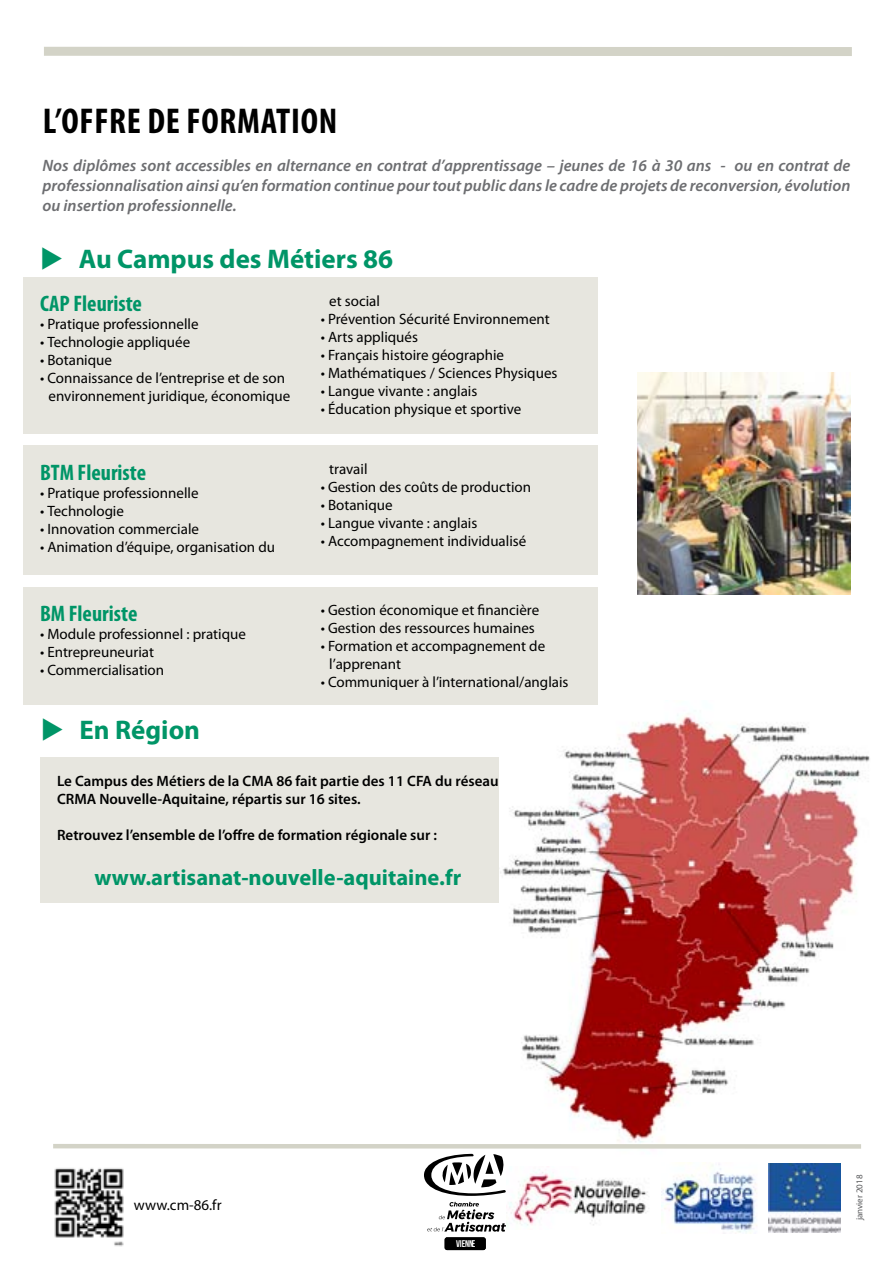
<style>
.page{position:relative;width:893px;height:1263px;background:#fff}
.page>*{position:absolute;margin:0;border:0;box-sizing:border-box;transform-origin:0 0}
.t1{font:700 condensed 36px "Myriad Pro";letter-spacing:.02em;color:#000}
.t2{font:700 27px "Myriad Pro";color:#009567}
.t3{font:700 22.5px "Myriad Pro";color:#009567}
.t4{font:700 condensed 22.5px "Myriad Pro";color:#009567}
.t5{font:italic 600 16.5px/19.8px "Myriad Pro";color:#6d6e71;text-align:justify}
.t6{font:15px/18px "Myriad Pro";color:#000;text-align:center}
.t7{font:600 15px/18px "Myriad Pro";color:#000}
.t8{font:700 9.75px "Bebas Neue";color:#fff}
.t9{font:9px "Myriad Pro";color:#58595b}
</style>
<div class="page">
<div style="left:40px;top:757px;width:476px;height:146px;background:#e7e6df"></div>
<img style="left:499px;top:700px;width:371px;height:478px">
<div style="left:44px;top:47px;width:808px;height:9px;background:#d3d3c7"></div>
<div style="left:53px;top:1144px;width:808px;height:5px;background:#d3d3c7"></div>
<img style="left:54px;top:1168px;width:70px;height:79px">
<img style="left:661px;top:1163px;width:100px;height:70px">
<img style="left:506px;top:1166px;width:148px;height:60px">
<img style="left:769px;top:1164px;width:72px;height:68px">
<div style="left:23px;top:277px;width:574px;height:157px;background:#e7e6df"></div>
<div style="left:23px;top:446px;width:574px;height:129px;background:#e7e6df"></div>
<div style="left:23px;top:587px;width:574px;height:117px;background:#e7e6df"></div>
<img style="left:638px;top:373px;width:212px;height:221px">
<div style="left:445px;top:1237px;width:41px;height:13px;background:#000;border-radius:2px"></div>
<svg style="left:427px;top:1202px;width:79px;height:29px"></svg>
<svg style="left:424px;top:1154px;width:82px;height:42px"></svg>
<h1 class="t1" style="left:43px;top:99px;width:53px">L’offre</h1>
<h1 class="t1" style="left:148px;top:99px;width:191px">de formation</h1>
<p class="t5" style="left:43px;top:155px;width:809px">Nos diplômes sont accessibles en alternance en contrat d’apprentissage – jeunes de 16 à 30 ans - ou en contrat de professionnalisation ainsi qu’en formation continue pour tout public dans le cadre de projets de reconversion, évolution ou insertion professionnelle.</p>
<h2 class="t2" style="left:79px;top:242px;width:316px">Au Campus des Métiers 86</h2>
<h3 class="t4" style="left:40px;top:290px;width:104px">CAP Fleuriste</h3>
<p class="t6" style="left:40px;top:315px;width:160px">• Pratique professionnelle</p>
<p class="t6" style="left:40px;top:333px;width:152px">• Technologie appliquée</p>
<p class="t6" style="left:40px;top:351px;width:74px">• Botanique</p>
<p class="t6" style="left:40px;top:369px;width:252px">• Connaissance de l’entreprise et de son environnement juridique, économique</p>
<h3 class="t4" style="left:40px;top:458px;width:108px">BTM Fleuriste</h3>
<p class="t6" style="left:40px;top:483px;width:160px">• Pratique professionnelle</p>
<p class="t6" style="left:40px;top:501px;width:85px">• Technologie</p>
<p class="t6" style="left:40px;top:519px;width:161px">• Innovation commerciale</p>
<p class="t6" style="left:40px;top:537px;width:237px">• Animation d’équipe, organisation du</p>
<h3 class="t4" style="left:40px;top:599px;width:99px">BM Fleuriste</h3>
<p class="t6" style="left:40px;top:624px;width:207px">• Module professionnel : pratique</p>
<p class="t6" style="left:40px;top:642px;width:116px">• Entrepreuneuriat</p>
<p class="t6" style="left:40px;top:660px;width:126px">• Commercialisation</p>
<p class="t6" style="left:329px;top:291px;width:52px">et social</p>
<p class="t6" style="left:321px;top:309px;width:231px">• Prévention Sécurité Environnement</p>
<p class="t6" style="left:321px;top:327px;width:99px">• Arts appliqués</p>
<p class="t6" style="left:321px;top:345px;width:185px">• Français histoire géographie</p>
<p class="t6" style="left:321px;top:363px;width:238px">• Mathématiques / Sciences Physiques</p>
<p class="t6" style="left:321px;top:381px;width:158px">• Langue vivante : anglais</p>
<p class="t6" style="left:321px;top:399px;width:202px">• Éducation physique et sportive</p>
<p class="t6" style="left:329px;top:460px;width:40px">travail</p>
<p class="t6" style="left:321px;top:478px;width:212px">• Gestion des coûts de production</p>
<p class="t6" style="left:321px;top:496px;width:74px">• Botanique</p>
<p class="t6" style="left:321px;top:514px;width:158px">• Langue vivante : anglais</p>
<p class="t6" style="left:321px;top:532px;width:207px">• Accompagnement individualisé</p>
<p class="t6" style="left:321px;top:601px;width:220px">• Gestion économique et financière</p>
<p class="t6" style="left:321px;top:619px;width:216px">• Gestion des ressources humaines</p>
<p class="t6" style="left:329px;top:637px;width:217px;text-align:left;text-indent:-9px">• Formation et accompagnement de l’apprenant</p>
<p class="t6" style="left:321px;top:673px;width:249px">• Communiquer à l’international/anglais</p>
<h2 class="t2" style="left:80px;top:713px;width:122px">En Région</h2>
<p class="t7" style="left:57px;top:771px;width:443px">Le Campus des Métiers de la CMA 86 fait partie des 11 CFA du réseau<br>CRMA Nouvelle-Aquitaine, répartis sur 16 sites.</p>
<p class="t7" style="left:57px;top:825px;width:381px">Retrouvez l’ensemble de l’offre de formation régionale sur :</p>
<h3 class="t3" style="left:94px;top:862px;width:368px">www.artisanat-nouvelle-aquitaine.fr</h3>
<p class="t6" style="left:134px;top:1196px;width:89px">www.cm-86.fr</p>
<p class="t8" style="left:456px;top:1238px;width:21px">VIENNE</p>
<p class="t9" style="left:854px;top:1220px;width:47px;rotate:-90deg">janvier 2018</p>
</div>
